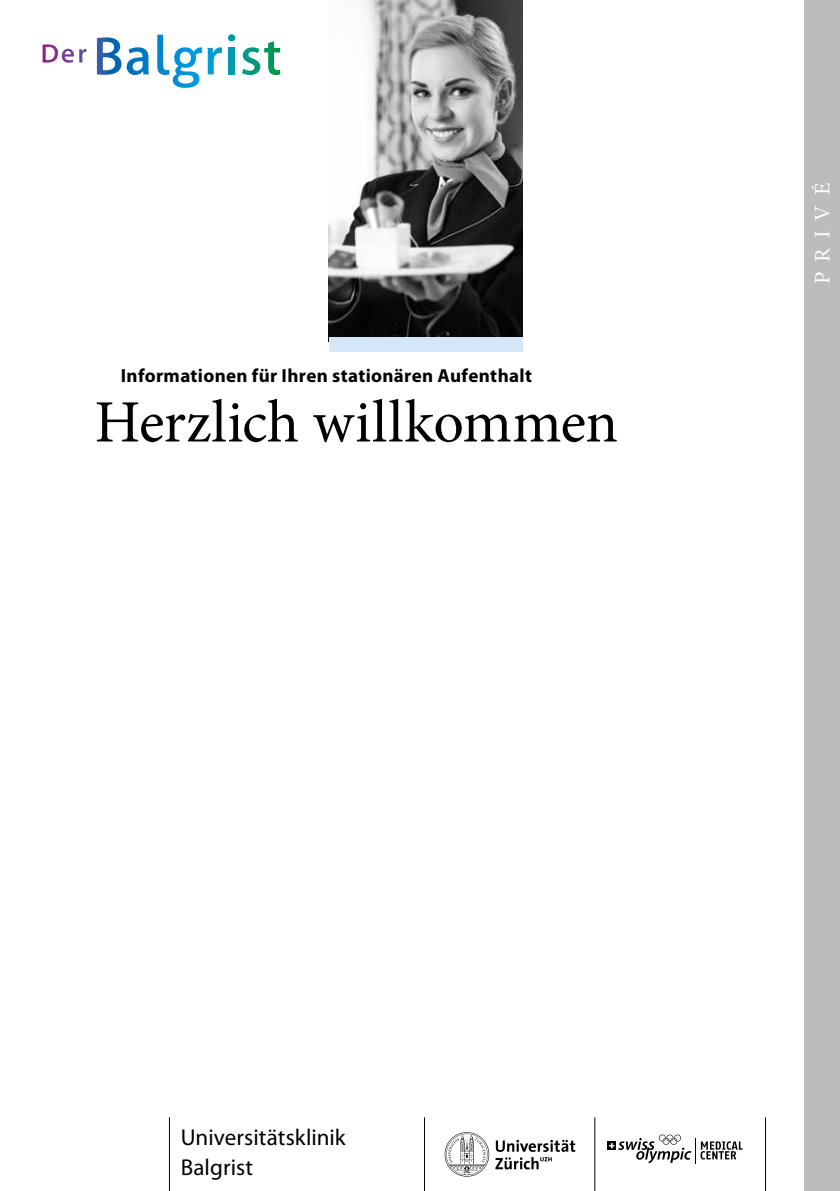
<style>
.page{position:relative;width:840px;height:1191px;background:#fff}
.page>*{position:absolute;margin:0;border:0;box-sizing:border-box;transform-origin:0 0}
.t1{font:60px "Minion Pro";letter-spacing:-.005em;color:#000}
.t2{font:23px/30px "Myriad Pro";color:#000}
.t3{font:22px "Minion Pro";letter-spacing:.45em;color:#fff}
.t4{font:700 19px "Myriad Pro";letter-spacing:.015em;color:#000}
</style>
<div class="page">
<div style="left:803px;top:0;width:36px;height:1191px;background:#bdbbbb"></div>
<img style="left:329px;top:0;width:193px;height:337px">
<svg style="left:43px;top:44px;width:43px;height:19px"></svg>
<svg style="left:97px;top:37px;width:24px;height:38px"></svg>
<svg style="left:127px;top:47px;width:22px;height:28px"></svg>
<div style="left:228px;top:48px;width:6px;height:26px;background:#009bac"></div>
<svg style="left:228px;top:34px;width:7px;height:7px"></svg>
<svg style="left:157px;top:35px;width:65px;height:53px"></svg>
<svg style="left:242px;top:41px;width:38px;height:34px"></svg>
<div style="left:329px;top:337px;width:193px;height:15px;background:#d4e6f7"></div>
<hr style="left:169px;top:1117px;width:1px;height:74px;background:#000">
<hr style="left:424px;top:1117px;width:1px;height:74px;background:#000">
<hr style="left:594px;top:1117px;width:1px;height:74px;background:#000">
<svg style="left:444px;top:1132px;width:131px;height:44px"></svg>
<hr style="left:764px;top:1117px;width:1px;height:74px;background:#000">
<div style="left:607px;top:1141px;width:8px;height:8px;background:#000"></div>
<svg style="left:608px;top:1134px;width:134px;height:29px"></svg>
<p class="t4" style="left:121px;top:363px;width:412px">Informationen für Ihren stationären Aufenthalt</p>
<h1 class="t1" style="left:94px;top:382px;width:525px">Herzlich willkommen</h1>
<p class="t3" style="left:807px;top:284px;width:103px;rotate:-90deg">PRIVÉ</p>
<p class="t2" style="left:181px;top:1121px;width:166px">Universitätsklinik<br>Balgrist</p>
</div>
